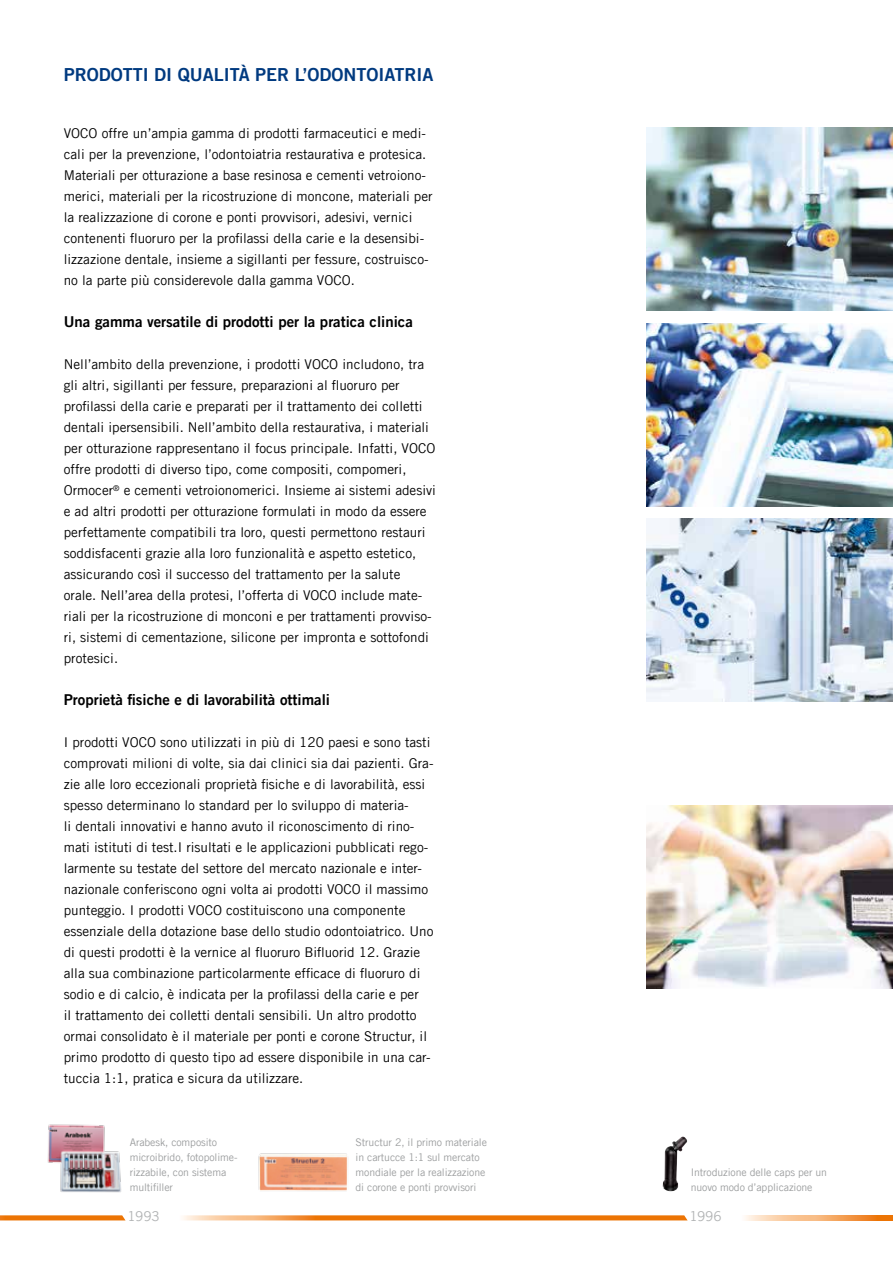
<style>
.page{position:relative;width:893px;height:1263px;background:#fff}
.page>*{position:absolute;margin:0;border:0;box-sizing:border-box;transform-origin:0 0}
.t1{font:18px "Trade Gothic LT Com Bd 2";color:#003a80}
.t2{font:15px "Trade Gothic LT Com Bd 2";color:#000}
.t3{font:13.5px/21px "Trade Gothic LT Com";color:#000}
.t4{font:13.5px "Trade Gothic LT Com";color:#b1b3b4}
.t5{font:10.5px/15px "Trade Gothic LT Com";letter-spacing:-.01em;color:#9c9e9f}
</style>
<div class="page">
<img style="left:258px;top:1153px;width:90px;height:38px">
<img style="left:47px;top:1124px;width:75px;height:69px">
<img style="left:646px;top:128px;width:247px;height:182px">
<img style="left:646px;top:323px;width:247px;height:183px">
<img style="left:646px;top:519px;width:247px;height:183px">
<img style="left:646px;top:805px;width:247px;height:183px">
<img style="left:663px;top:1136px;width:24px;height:55px">
<svg style="left:0;top:1215px;width:125px;height:5px"></svg>
<svg style="left:183px;top:1215px;width:505px;height:5px;background:#f08f35"></svg>
<svg style="left:745px;top:1215px;width:148px;height:5px"></svg>
<h1 class="t1" style="left:64px;top:64px;width:371px">PRODOTTI DI QUALITÀ PER L’ODONTOIATRIA</h1>
<p class="t3" style="left:64px;top:123px;width:370px">VOCO offre un’ampia gamma di prodotti farmaceutici e medi&shy;cali per la prevenzione, l’odontoiatria restaurativa e protesica.<br>Materiali per otturazione a base resinosa e cementi vetroiono&shy;merici, materiali per la ricostruzione di moncone, materiali per la realizzazione di corone e ponti provvisori, adesivi, vernici contenenti fluoruro per la profilassi della carie e la desensibi&shy;lizzazione dentale, insieme a sigillanti per fessure, costruisco&shy;no la parte più considerevole dalla gamma VOCO.</p>
<p class="t2" style="left:64px;top:312px;width:351px">Una gamma versatile di prodotti per la pratica clinica</p>
<p class="t3" style="left:64px;top:354px;width:374px">Nell’ambito della prevenzione, i prodotti VOCO includono, tra gli altri, sigillanti per fessure, preparazioni al fluoruro per profilassi della carie e preparati per il trattamento dei colletti dentali ipersensibili. Nell’ambito della restaurativa, i materiali per otturazione rappresentano il focus principale. Infatti, VOCO offre prodotti di diverso tipo, come compositi, compomeri, Ormocer<sup>®</sup> e cementi vetroionomerici. Insieme ai sistemi adesivi e ad altri prodotti per otturazione formulati in modo da essere perfettamente compatibili tra loro, questi permettono restauri soddisfacenti grazie alla loro funzionalità e aspetto estetico, assicurando così il successo del trattamento per la salute orale. Nell’area della protesi, l’offerta di VOCO include mate&shy;riali per la ricostruzione di monconi e per trattamenti provviso&shy;ri, sistemi di cementazione, silicone per impronta e sottofondi protesici.</p>
<p class="t2" style="left:64px;top:690px;width:268px">Proprietà fisiche e di lavorabilità ottimali</p>
<p class="t3" style="left:64px;top:732px;width:371px">I prodotti VOCO sono utilizzati in più di 120 paesi e sono tasti comprovati milioni di volte, sia dai clinici sia dai pazienti. Gra&shy;zie alle loro eccezionali proprietà fisiche e di lavorabilità, essi spesso determinano lo standard per lo sviluppo di materia-<br>li dentali innovativi e hanno avuto il riconoscimento di rino&shy;mati istituti di test.I risultati e le applicazioni pubblicati rego&shy;larmente su testate del settore del mercato nazionale e inter&shy;nazionale conferiscono ogni volta ai prodotti VOCO il massimo punteggio. I prodotti VOCO costituiscono una componente essenziale della dotazione base dello studio odontoiatrico. Uno di questi prodotti è la vernice al fluoruro Bifluorid 12. Grazie alla sua combinazione particolarmente efficace di fluoruro di sodio e di calcio, è indicata per la profilassi della carie e per<br>il trattamento dei colletti dentali sensibili. Un altro prodotto ormai consolidato è il materiale per ponti e corone Structur, il primo prodotto di questo tipo ad essere disponibile in una car&shy;tuccia 1:1, pratica e sicura da utilizzare.</p>
<p class="t5" style="left:130px;top:1134px;width:109px">Arabesk, composito microibrido, fotopolime&shy;rizzabile, con sistema multifiller</p>
<p class="t5" style="left:356px;top:1134px;width:133px">Structur 2, il primo materiale in cartucce 1:1 sul mercato mondiale per la realizzazione di corone e ponti provvisori</p>
<p class="t5" style="left:691px;top:1164px;width:138px">Introduzione delle caps per un nuovo modo d’applicazione</p>
<p class="t4" style="left:128px;top:1207px;width:34px">1993</p>
<p class="t4" style="left:689px;top:1207px;width:34px">1996</p>
</div>
